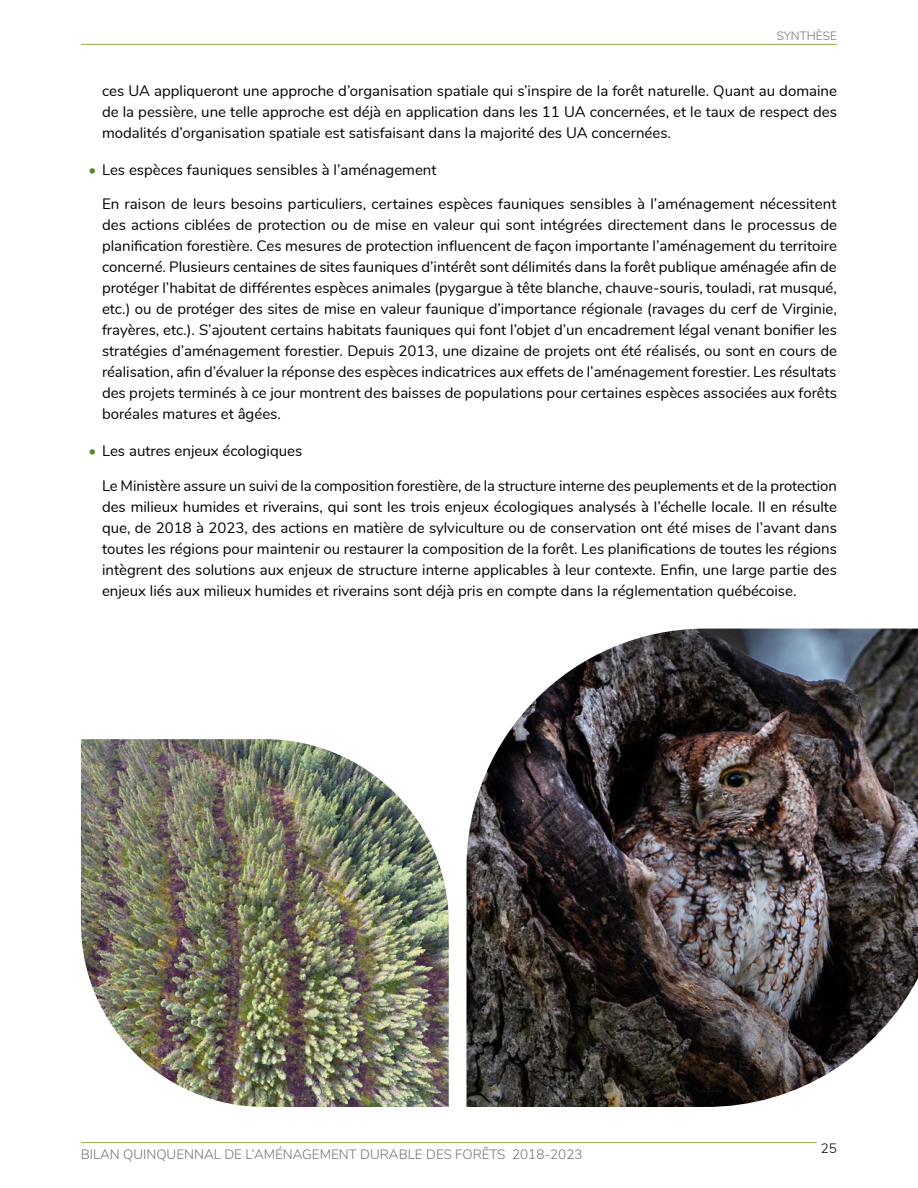
<style>
.page{position:relative;width:918px;height:1188px;background:#fff}
.page>*{position:absolute;margin:0;border:0;box-sizing:border-box;transform-origin:0 0}
.t1{font:15px/21px "Nunito";color:#000;text-align:justify}
.t2{font:300 13.5px "Nunito";color:#6d7373}
.t3{font:300 13.5px "Nunito";color:#000}
.t4{font:300 12px "Nunito";letter-spacing:-.005em;color:#6d7373}
.s1{font-weight:700;color:#5f7e35}
</style>
<div class="page">
<hr style="left:81px;top:44px;width:756px;height:1px;background:#94ad43">
<hr style="left:81px;top:1142px;width:736px;height:1px;background:#94ad43">
<img style="left:467px;top:629px;width:451px;height:478px">
<img style="left:81px;top:739px;width:368px;height:368px">
<p class="t4" style="left:777px;top:27px;width:54px">SYNTHÈSE</p>
<p class="t1" style="left:102px;top:80px;width:737px">ces UA appliqueront une approche d’organisation spatiale qui s’inspire de la forêt naturelle. Quant au domaine de la pessière, une telle approche est déjà en application dans les 11 UA concernées, et le taux de respect des modalités d’organisation spatiale est satisfaisant dans la majorité des UA concernées.</p>
<p class="t1" style="left:88px;top:158px;width:350px"><span class="s1">•</span> Les espèces fauniques sensibles à l’aménagement</p>
<p class="t1" style="left:102px;top:193px;width:737px">En raison de leurs besoins particuliers, certaines espèces fauniques sensibles à l’aménagement nécessitent des actions ciblées de protection ou de mise en valeur qui sont intégrées directement dans le processus de planification forestière. Ces mesures de protection influencent de façon importante l’aménagement du territoire concerné. Plusieurs centaines de sites fauniques d’intérêt sont délimités dans la forêt publique aménagée afin de protéger l’habitat de différentes espèces animales (pygargue à tête blanche, chauve-souris, touladi, rat musqué, etc.) ou de protéger des sites de mise en valeur faunique d’importance régionale (ravages du cerf de Virginie, frayères, etc.). S’ajoutent certains habitats fauniques qui font l’objet d’un encadrement légal venant bonifier les stratégies d’aménagement forestier. Depuis 2013, une dizaine de projets ont été réalisés, ou sont en cours de réalisation, afin d’évaluer la réponse des espèces indicatrices aux effets de l’aménagement forestier. Les résultats des projets terminés à ce jour montrent des baisses de populations pour certaines espèces associées aux forêts boréales matures et âgées.</p>
<p class="t1" style="left:88px;top:440px;width:215px"><span class="s1">•</span> Les autres enjeux écologiques</p>
<p class="t1" style="left:102px;top:474px;width:737px">Le Ministère assure un suivi de la composition forestière, de la structure interne des peuplements et de la protection des milieux humides et riverains, qui sont les trois enjeux écologiques analysés à l’échelle locale. Il en résulte que, de 2018 à 2023, des actions en matière de sylviculture ou de conservation ont été mises de l’avant dans toutes les régions pour maintenir ou restaurer la composition de la forêt. Les planifications de toutes les régions intègrent des solutions aux enjeux de structure interne applicables à leur contexte. Enfin, une large partie des enjeux liés aux milieux humides et riverains sont déjà pris en compte dans la réglementation québécoise.</p>
<p class="t2" style="left:81px;top:1144px;width:503px">BILAN QUINQUENNAL DE L’AMÉNAGEMENT DURABLE DES FORÊTS 2018-2023</p>
<p class="t3" style="left:821px;top:1138px;width:18px">25</p>
</div>
